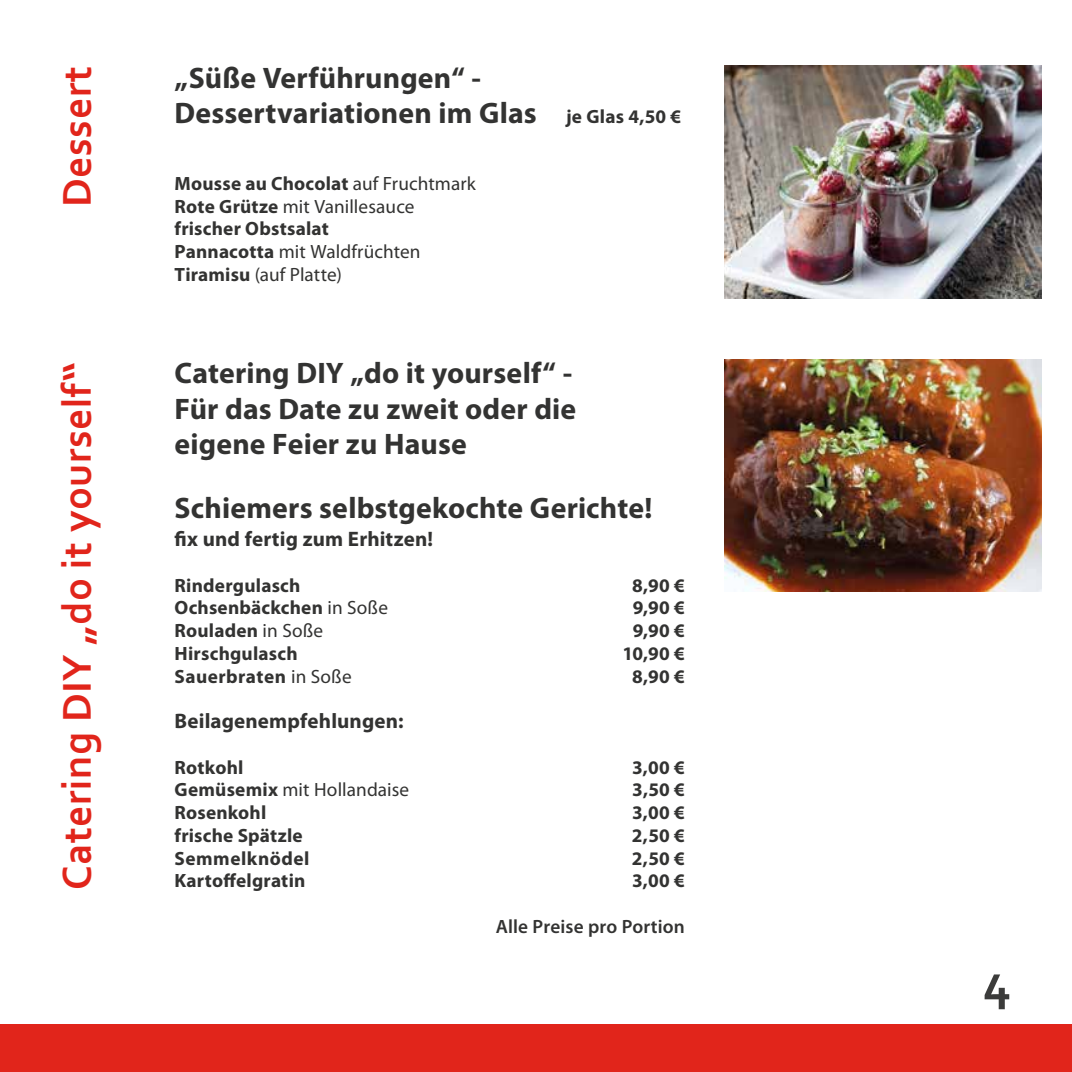
<style>
.page{position:relative;width:1072px;height:1072px;background:#fff}
.page>*{position:absolute;margin:0;border:0;box-sizing:border-box;transform-origin:0 0}
.t1{font:700 52.5px "Corbel";color:#3c3c3b}
.t2{font:700 42px "Corbel";letter-spacing:.01em;color:#e1251b}
.t3{font:700 29.75px/35.7px "Myriad Pro";letter-spacing:.005em;color:#333332}
.t4{font:700 21px "Myriad Pro";letter-spacing:.005em;color:#333332}
.t5{font:700 19.25px/22.8px "Myriad Pro";letter-spacing:.01em;color:#333332}
.t6{font:19.25px "Myriad Pro";letter-spacing:.005em;color:#333332}
.t7{font:600 19.25px "Myriad Pro";letter-spacing:.01em;color:#333332}
.s1{font-size:19.25px}
.s2{font-weight:400}
.s3{font-weight:700}
</style>
<div class="page">
<div style="left:0;top:1024px;width:1071px;height:47px;background:#e1251b"></div>
<img style="left:724px;top:66px;width:317px;height:232px">
<img style="left:724px;top:359px;width:317px;height:232px">
<h2 class="t2" style="left:51px;top:207px;width:142px;rotate:-90deg">Dessert</h2>
<h3 class="t3" style="left:175px;top:59px;width:508px">„Süße Verführungen“ -<br>Dessertvariationen im Glas <span class="s1">je Glas 4,50 €</span></h3>
<p class="t5" style="left:175px;top:171px;width:303px">Mousse au Chocolat <span class="s2">auf Fruchtmark<br></span>Rote Grütze <span class="s2">mit Vanillesauce </span>frischer Obstsalat<br>Pannacotta <span class="s2">mit Waldfrüchten<br></span>Tiramisu <span class="s2">(auf Platte)</span></p>
<h2 class="t2" style="left:51px;top:890px;width:529px;rotate:-90deg">Catering DIY „do it yourself“</h2>
<h3 class="t3" style="left:175px;top:354px;width:403px">Catering DIY „do it yourself“ -<br>Für das Date zu zweit oder die eigene Feier zu Hause</h3>
<h3 class="t3" style="left:175px;top:489px;width:479px">Schiemers selbstgekochte Gerichte!</h3>
<p class="t4" style="left:175px;top:525px;width:260px">fix und fertig zum Erhitzen!</p>
<p class="t5" style="left:175px;top:573px;width:127px">Rindergulasch</p>
<p class="t5" style="left:632px;top:573px;width:54px">8,90 €</p>
<p class="t5" style="left:175px;top:596px;width:215px">Ochsenbäckchen <span class="s2">in Soße</span></p>
<p class="t5" style="left:633px;top:596px;width:54px">9,90 €</p>
<p class="t5" style="left:175px;top:618px;width:150px">Rouladen <span class="s2">in Soße</span></p>
<p class="t5" style="left:633px;top:618px;width:54px">9,90 €</p>
<p class="t5" style="left:175px;top:641px;width:124px">Hirschgulasch</p>
<p class="t5" style="left:622px;top:641px;width:64px">10,90 €</p>
<p class="t5" style="left:175px;top:664px;width:179px">Sauerbraten <span class="s2">in Soße</span></p>
<p class="t5" style="left:632px;top:664px;width:54px">8,90 €</p>
<p class="t4" style="left:175px;top:707px;width:230px">Beilagenempfehlungen:</p>
<p class="t5" style="left:175px;top:755px;width:70px">Rotkohl</p>
<p class="t5" style="left:632px;top:755px;width:54px">3,00 €</p>
<p class="t6" style="left:175px;top:778px;width:236px"><span class="s3">Gemüsemix</span> mit Hollandaise</p>
<p class="t5" style="left:632px;top:778px;width:54px">3,50 €</p>
<p class="t5" style="left:175px;top:800px;width:93px">Rosenkohl</p>
<p class="t5" style="left:632px;top:800px;width:54px">3,00 €</p>
<p class="t5" style="left:175px;top:823px;width:130px">frische Spätzle</p>
<p class="t5" style="left:631px;top:823px;width:55px">2,50 €</p>
<p class="t5" style="left:175px;top:846px;width:136px">Semmelknödel</p>
<p class="t5" style="left:631px;top:846px;width:55px">2,50 €</p>
<p class="t5" style="left:174px;top:869px;width:132px">Kartoffelgratin</p>
<p class="t5" style="left:632px;top:869px;width:54px">3,00 €</p>
<p class="t7" style="left:496px;top:914px;width:190px">Alle Preise pro Portion</p>
<h1 class="t1" style="left:982px;top:949px;width:29px">4</h1>
</div>
